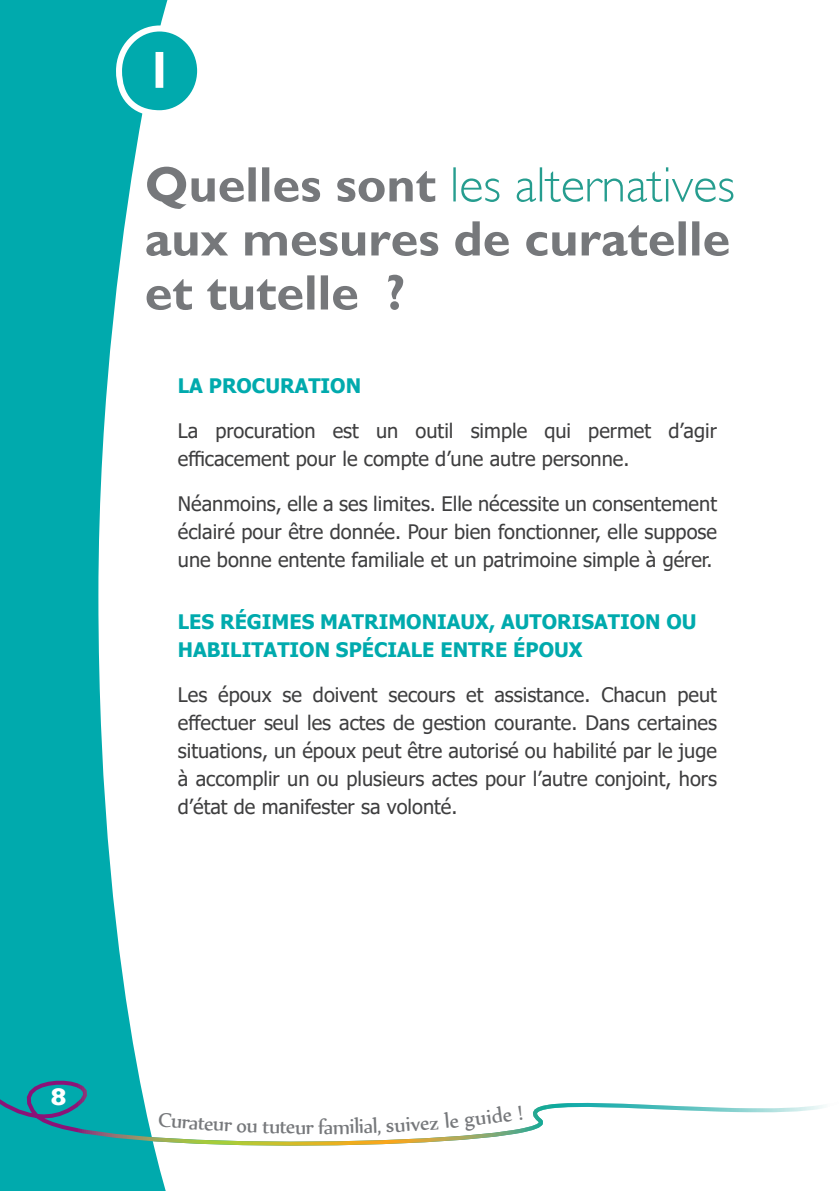
<style>
.page{position:relative;width:840px;height:1191px;background:#fff}
.page>*{position:absolute;margin:0;border:0;box-sizing:border-box;transform-origin:0 0}
.t1{font:700 51.8px "Gill Sans";color:#fff}
.titre{font:700 50px/54px "Gill Sans";color:#76787b;text-align:justify}
.t2{font:24px "Nyala";color:#76787b}
.t3{font:800 24px "Gill Sans";color:#fff}
.texte{font:20px/28px "Tahoma";color:#3e3e3f;text-align:justify}
.intert_2{font:700 20px/28px "Tahoma";color:#00aaad}
.s1{font-weight:300;color:#269d8f}
</style>
<div class="page">
<svg style="left:0;top:0;width:168px;height:1191px;fill:#00aaad"></svg>
<div style="left:119px;top:28px;width:81px;height:85px;background:#00aaad;border-radius:50%"></div>
<div style="left:116px;top:25px;width:87px;height:91px;border:6px solid #fff;border-radius:50%"></div>
<svg style="left:0;top:1078px;width:824px;height:69px"></svg>
<svg style="left:158px;top:1111px;width:32px;height:17px"></svg>
<svg style="left:224px;top:1121px;width:45px;height:12px"></svg>
<svg style="left:333px;top:1117px;width:25px;height:16px"></svg>
<svg style="left:386px;top:1105px;width:136px;height:27px"></svg>
<p class="t1" style="left:145px;top:39px;width:30px">1</p>
<p class="titre" style="left:145px;top:158px;width:591px">Quelles sont <span class="s1">les alternatives </span>aux mesures de curatelle et tutelle ?</p>
<p class="intert_2" style="left:178px;top:372px;width:185px">LA PROCURATION</p>
<p class="texte" style="left:178px;top:417px;width:540px">La procuration est un outil simple qui permet d’agir efficacement pour le compte d’une autre personne.</p>
<p class="texte" style="left:178px;top:490px;width:540px">Néanmoins, elle a ses limites. Elle nécessite un consentement éclairé pour être donnée. Pour bien fonctionner, elle suppose une bonne entente familiale et un patrimoine simple à gérer.</p>
<p class="intert_2" style="left:178px;top:608px;width:520px">LES RÉGIMES MATRIMONIAUX, AUTORISATION OU<br>HABILITATION SPÉCIALE ENTRE ÉPOUX</p>
<p class="texte" style="left:178px;top:681px;width:540px">Les époux se doivent secours et assistance. Chacun peut effectuer seul les actes de gestion courante. Dans certaines situations, un époux peut être autorisé ou habilité par le juge à accomplir un ou plusieurs actes pour l’autre conjoint, hors d’état de manifester sa volonté.</p>
<p class="t3" style="left:51px;top:1082px;width:18px">8</p>
<p class="t2" style="left:190px;top:1107px;width:37px;rotate:4deg">ateu</p>
<p class="t2" style="left:269px;top:1111px;width:39px;rotate:1deg">uteu</p>
<p class="t2" style="left:305px;top:1112px;width:30px">rfa</p>
<p class="t2" style="left:358px;top:1111px;width:24px;rotate:-2deg">ial,</p>
</div>
